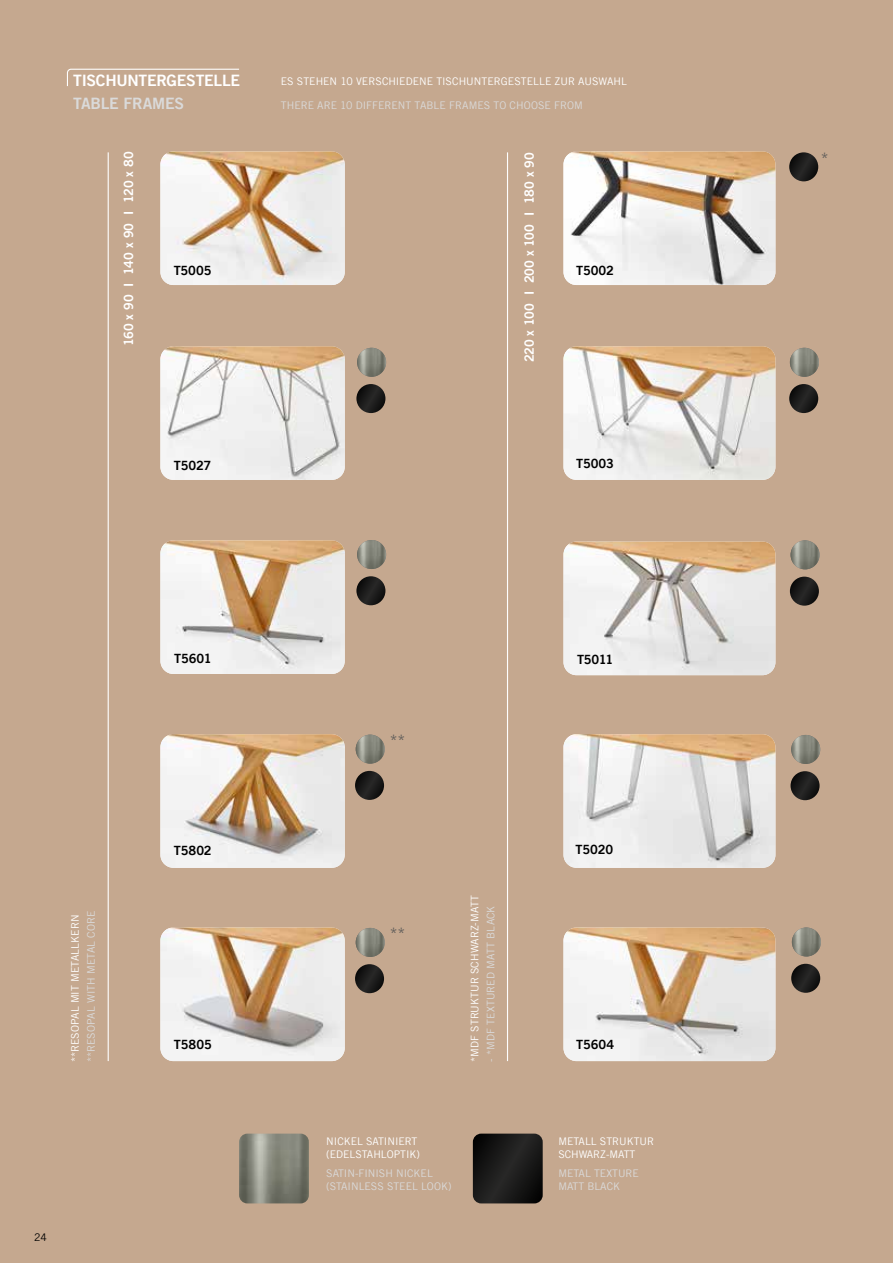
<style>
.page{position:relative;width:893px;height:1263px;background:#c5a88f}
.page>*{position:absolute;margin:0;border:0;box-sizing:border-box;transform-origin:0 0}
.t1{font:15.75px "Trade Gothic LT Bold Two";letter-spacing:-.015em;color:#fff}
.t2{font:15.75px "Trade Gothic LT Bold Two";letter-spacing:-.01em;color:#dadada}
.t3{font:15.75px "Trade Gothic LT";color:#575756}
.t4{font:12.75px "Trade Gothic LT Bold Two";letter-spacing:-.015em;color:#000}
.t5{font:12.75px "Trade Gothic LT Bold Two";letter-spacing:-.01em;color:#fff}
.t6{font:10.5px/12.6px "Trade Gothic LT";color:#fff}
.t7{font:10.5px/12.6px "Trade Gothic LT";color:#dadada}
.t8{font:10.5px "Trade Gothic LT";color:#000}
</style>
<div class="page">
<img style="left:160px;top:151px;width:185px;height:134px">
<img style="left:160px;top:346px;width:185px;height:134px">
<img style="left:160px;top:540px;width:185px;height:134px">
<img style="left:160px;top:734px;width:185px;height:134px">
<img style="left:160px;top:927px;width:185px;height:134px">
<hr style="left:108px;top:152px;width:1px;height:909px;background:#fff">
<hr style="left:507px;top:152px;width:1px;height:909px;background:#fff">
<img style="left:563px;top:151px;width:212px;height:134px">
<img style="left:563px;top:346px;width:212px;height:134px">
<img style="left:563px;top:542px;width:212px;height:133px">
<img style="left:563px;top:734px;width:212px;height:134px">
<img style="left:563px;top:927px;width:212px;height:134px">
<img style="left:790px;top:348px;width:29px;height:29px;border-radius:15px">
<img style="left:790px;top:540px;width:30px;height:29px;border-radius:15px">
<img style="left:791px;top:735px;width:29px;height:29px;border-radius:15px">
<img style="left:792px;top:927px;width:29px;height:29px;border-radius:15px">
<img style="left:357px;top:348px;width:29px;height:29px;border-radius:15px">
<img style="left:357px;top:540px;width:29px;height:29px;border-radius:15px">
<img style="left:356px;top:928px;width:29px;height:29px;border-radius:15px">
<img style="left:356px;top:735px;width:29px;height:29px;border-radius:15px">
<svg style="left:789px;top:384px;width:29px;height:29px"></svg>
<svg style="left:789px;top:152px;width:29px;height:29px"></svg>
<svg style="left:790px;top:577px;width:29px;height:29px"></svg>
<svg style="left:790px;top:771px;width:30px;height:29px"></svg>
<svg style="left:791px;top:964px;width:29px;height:29px"></svg>
<svg style="left:356px;top:384px;width:29px;height:29px"></svg>
<svg style="left:356px;top:576px;width:29px;height:29px"></svg>
<svg style="left:355px;top:964px;width:29px;height:29px"></svg>
<svg style="left:355px;top:771px;width:29px;height:29px"></svg>
<svg style="left:67px;top:68px;width:172px;height:18px"></svg>
<svg style="left:473px;top:1133px;width:70px;height:70px"></svg>
<img style="left:239px;top:1133px;width:70px;height:70px">
<h1 class="t1" style="left:73px;top:70px;width:168px">TISCHUNTERGESTELLE</h1>
<h1 class="t2" style="left:73px;top:94px;width:112px">TABLE FRAMES</h1>
<p class="t6" style="left:281px;top:75px;width:348px">ES STEHEN 10 VERSCHIEDENE TISCHUNTERGESTELLE ZUR AUSWAHL</p>
<p class="t7" style="left:281px;top:98px;width:304px">THERE ARE 10 DIFFERENT TABLE FRAMES TO CHOOSE FROM</p>
<p class="t5" style="left:121px;top:346px;width:196px;rotate:-90deg">160 x 90 I 140 x 90 I 120 x 80</p>
<p class="t5" style="left:521px;top:362px;width:211px;rotate:-90deg">220 x 100 I 200 x 100 I 180 x 90</p>
<p class="t4" style="left:174px;top:263px;width:39px">T5005</p>
<p class="t4" style="left:174px;top:457px;width:39px">T5027</p>
<p class="t4" style="left:576px;top:262px;width:39px">T5002</p>
<p class="t4" style="left:576px;top:456px;width:39px">T5003</p>
<p class="t6" style="left:69px;top:1062px;width:149px;rotate:-90deg">**RESOPAL MIT METALLKERN</p>
<p class="t7" style="left:85px;top:1062px;width:153px;rotate:-90deg">**RESOPAL WITH METAL CORE</p>
<p class="t8" style="left:34px;top:1231px;width:14px">24</p>
<p class="t4" style="left:174px;top:650px;width:39px">T5601</p>
<p class="t4" style="left:174px;top:842px;width:39px">T5802</p>
<p class="t4" style="left:174px;top:1037px;width:39px">T5805</p>
<h1 class="t3" style="left:390px;top:730px;width:17px">**</h1>
<h1 class="t3" style="left:390px;top:924px;width:17px">**</h1>
<p class="t6" style="left:468px;top:1062px;width:168px;rotate:-90deg">*MDF STRUKTUR SCHWARZ-MATT</p>
<p class="t7" style="left:484px;top:1062px;width:158px;rotate:-90deg">- *MDF TEXTURED MATT BLACK</p>
<p class="t6" style="left:326px;top:1135px;width:95px">NICKEL SATINIERT (EDELSTAHLOPTIK)</p>
<p class="t7" style="left:326px;top:1167px;width:127px">SATIN-FINISH NICKEL (STAINLESS STEEL LOOK)</p>
<p class="t4" style="left:577px;top:651px;width:38px">T5011</p>
<p class="t4" style="left:576px;top:842px;width:39px">T5020</p>
<p class="t4" style="left:576px;top:1037px;width:40px">T5604</p>
<p class="t6" style="left:558px;top:1135px;width:97px">METALL STRUKTUR<br>SCHWARZ-MATT</p>
<p class="t7" style="left:558px;top:1167px;width:82px">METAL TEXTURE<br>MATT BLACK</p>
<h1 class="t3" style="left:821px;top:149px;width:9px">*</h1>
</div>
